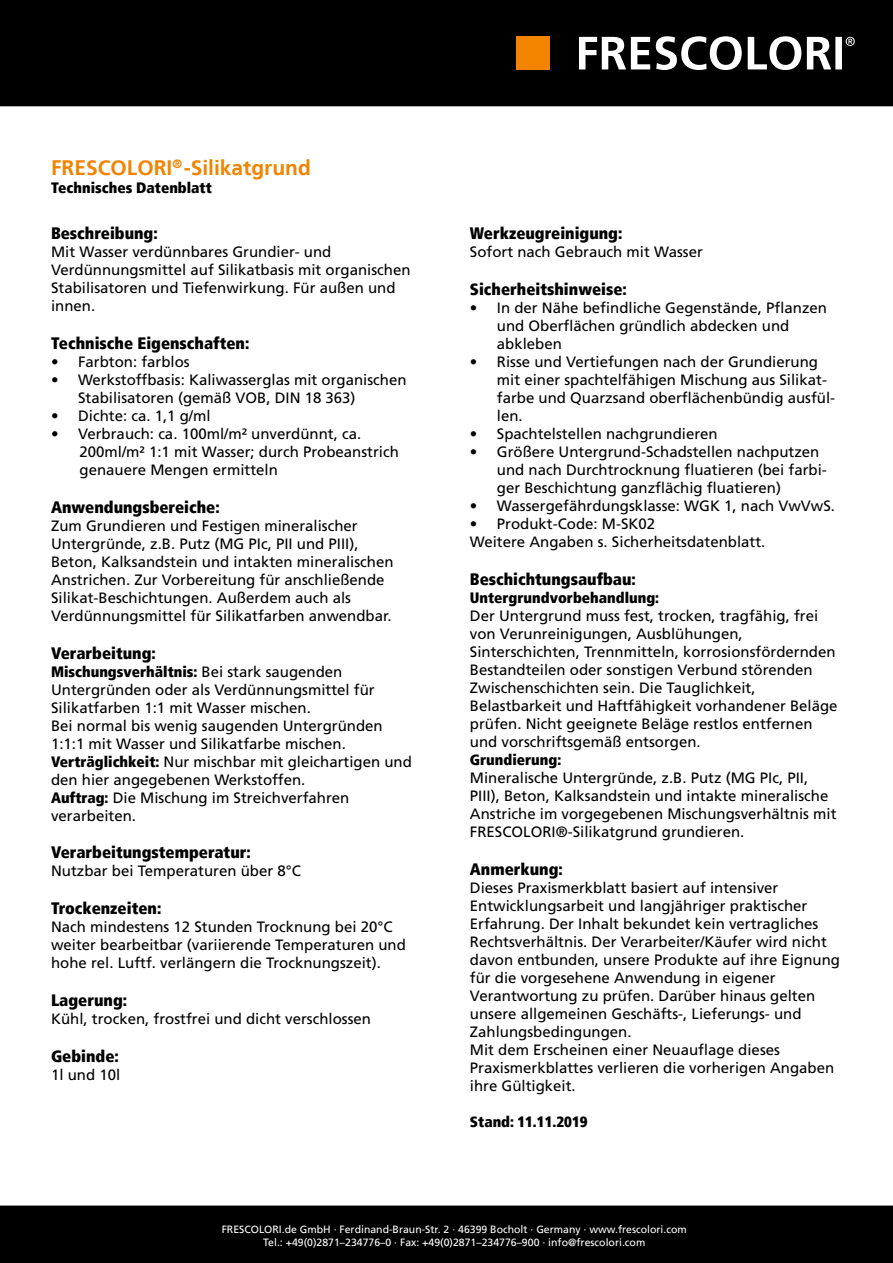
<style>
.page{position:relative;width:893px;height:1263px;background:#fff}
.page>*{position:absolute;margin:0;border:0;box-sizing:border-box;transform-origin:0 0}
.t1{font:700 21px "Frutiger LT";color:#f28400}
.t2{font:900 condensed 16.5px "Frutiger LT";color:#000}
.t3{font:15px/18px "Frutiger LT Std";color:#000}
.t4{font:900 condensed 15px "Frutiger LT";color:#000}
.t5{font:10.5px/13.5px "Frutiger LT";color:#fff;text-align:center}
.s1{font-family:"Frutiger LT Std";font-weight:400;font-stretch:normal}
.s2{font-family:"Frutiger LT";font-weight:900;font-stretch:condensed}
</style>
<div class="page">
<div style="left:0;top:1205px;width:893px;height:58px;background:#000"></div>
<div style="left:1px;top:1px;width:891px;height:105px;background:#000"></div>
<div style="left:0;top:0;width:893px;height:106px;border:2px solid #000"></div>
<svg style="left:579px;top:36px;width:276px;height:34px"></svg>
<div style="left:516px;top:36px;width:34px;height:34px;background:#f28400"></div>
<h1 class="t1" style="left:51px;top:156px;width:261px">FRESCOLORI<sup>®</sup>-Silikatgrund</h1>
<p class="t4" style="left:51px;top:179px;width:162px">Technisches Datenblatt</p>
<p class="t2" style="left:51px;top:223px;width:108px">Beschreibung:</p>
<p class="t3" style="left:51px;top:243px;width:361px">Mit Wasser verdünnbares Grundier- und Verdünnungsmittel auf Silikatbasis mit organischen Stabilisatoren und Tiefenwirkung. Für außen und innen.</p>
<p class="t2" style="left:51px;top:333px;width:200px">Technische Eigenschaften:</p>
<p class="t3" style="left:51px;top:353px;width:140px">• Farbton: farblos</p>
<p class="t3" style="left:78px;top:371px;width:330px;text-indent:-27px">• Werkstoffbasis: Kaliwasserglas mit organischen<br>Stabilisatoren (gemäß VOB, DIN 18 363)</p>
<p class="t3" style="left:51px;top:407px;width:161px">• Dichte: ca. 1,1 g/ml</p>
<p class="t3" style="left:80px;top:425px;width:321px;text-indent:-28px">• Verbrauch: ca. 100ml/m² unverdünnt, ca.<br>200ml/m² 1:1 mit Wasser; durch Probeanstrich genauere Mengen ermitteln</p>
<p class="t2" style="left:51px;top:497px;width:170px">Anwendungsbereiche:</p>
<p class="t3" style="left:51px;top:516px;width:344px">Zum Grundieren und Festigen mineralischer Untergründe, z.B. Putz (MG PIc, PII und PIII), Beton, Kalksandstein und intakten mineralischen Anstrichen. Zur Vorbereitung für anschließende Silikat-Beschichtungen. Außerdem auch als Verdünnungsmittel für Silikatfarben anwendbar.</p>
<p class="t2" style="left:51px;top:643px;width:106px">Verarbeitung:</p>
<p class="t4" style="left:51px;top:662px;width:293px">Mischungsverhältnis: <span class="s1">Bei stark saugenden</span></p>
<p class="t3" style="left:51px;top:680px;width:362px">Untergründen oder als Verdünnungsmittel für Silikatfarben 1:1 mit Wasser mischen.<br>Bei normal bis wenig saugenden Untergründen 1:1:1 mit Wasser und Silikatfarbe mischen.<br><span class="s2">Verträglichkeit:</span> Nur mischbar mit gleichartigen und den hier angegebenen Werkstoffen.<br><span class="s2">Auftrag:</span> Die Mischung im Streichverfahren verarbeiten.</p>
<p class="t2" style="left:51px;top:842px;width:201px">Verarbeitungstemperatur:</p>
<p class="t3" style="left:51px;top:862px;width:251px">Nutzbar bei Temperaturen über 8°C</p>
<p class="t2" style="left:51px;top:898px;width:112px">Trockenzeiten:</p>
<p class="t3" style="left:51px;top:918px;width:356px">Nach mindestens 12 Stunden Trocknung bei 20°C weiter bearbeitbar (variierende Temperaturen und hohe rel. Luftf. verlängern die Trocknungszeit).</p>
<p class="t2" style="left:51px;top:990px;width:78px">Lagerung:</p>
<p class="t3" style="left:51px;top:1010px;width:322px">Kühl, trocken, frostfrei und dicht verschlossen</p>
<p class="t2" style="left:51px;top:1046px;width:69px">Gebinde:</p>
<p class="t3" style="left:51px;top:1065px;width:71px">1l und 10l</p>
<p class="t2" style="left:470px;top:223px;width:154px">Werkzeugreinigung:</p>
<p class="t3" style="left:470px;top:243px;width:235px">Sofort nach Gebrauch mit Wasser</p>
<p class="t2" style="left:470px;top:279px;width:159px">Sicherheitshinweise:</p>
<p class="t3" style="left:497px;top:299px;width:332px;text-indent:-27px">• In der Nähe befindliche Gegenstände, Pflanzen und Oberflächen gründlich abdecken und abkleben</p>
<p class="t3" style="left:497px;top:353px;width:340px;text-indent:-27px">• Risse und Vertiefungen nach der Grundierung mit einer spachtelfähigen Mischung aus Silikat&shy;farbe und Quarzsand oberflächenbündig ausfül&shy;len.</p>
<p class="t3" style="left:470px;top:425px;width:249px">• Spachtelstellen nachgrundieren</p>
<p class="t3" style="left:497px;top:443px;width:332px;text-indent:-27px">• Größere Untergrund-Schadstellen nachputzen und nach Durchtrocknung fluatieren (bei farbi&shy;ger Beschichtung ganzflächig fluatieren)</p>
<p class="t3" style="left:470px;top:497px;width:367px">• Wassergefährdungsklasse: WGK 1, nach VwVwS.</p>
<p class="t3" style="left:470px;top:515px;width:297px">• Produkt-Code: M-SK02<br>Weitere Angaben s. Sicherheitsdatenblatt.</p>
<p class="t2" style="left:470px;top:569px;width:167px">Beschichtungsaufbau:</p>
<p class="t4" style="left:470px;top:588px;width:191px">Untergrundvorbehandlung:</p>
<p class="t3" style="left:470px;top:606px;width:369px">Der Untergrund muss fest, trocken, tragfähig, frei von Verunreinigungen, Ausblühungen, Sinterschichten, Trennmitteln, korrosionsfördernden Bestandteilen oder sonstigen Verbund störenden Zwischenschichten sein. Die Tauglichkeit, Belastbarkeit und Haftfähigkeit vorhandener Beläge prüfen. Nicht geeignete Beläge restlos entfernen und vorschriftsgemäß entsorgen.</p>
<p class="t4" style="left:470px;top:750px;width:93px">Grundierung:</p>
<p class="t3" style="left:470px;top:768px;width:368px">Mineralische Untergründe, z.B. Putz (MG PIc, PII, PIII), Beton, Kalksandstein und intakte mineralische Anstriche im vorgegebenen Mischungsverhältnis mit FRESCOLORI®-Silikatgrund grundieren.</p>
<p class="t2" style="left:470px;top:859px;width:94px">Anmerkung:</p>
<p class="t3" style="left:470px;top:878px;width:372px">Dieses Praxismerkblatt basiert auf intensiver Entwicklungsarbeit und langjähriger praktischer Erfahrung. Der Inhalt bekundet kein vertragliches Rechtsverhältnis. Der Verarbeiter/Käufer wird nicht davon entbunden, unsere Produkte auf ihre Eignung für die vorgesehene Anwendung in eigener Verantwortung zu prüfen. Darüber hinaus gelten unsere allgemeinen Geschäfts-, Lieferungs- und Zahlungsbedingungen.<br>Mit dem Erscheinen einer Neuauflage dieses Praxismerkblattes verlieren die vorherigen Angaben ihre Gültigkeit.</p>
<p class="t4" style="left:470px;top:1112px;width:119px">Stand: 11.11.2019</p>
<p class="t5" style="left:222px;top:1222px;width:467px">FRESCOLORI.de GmbH · Ferdinand-Braun-Str. 2 · 46399 Bocholt · Germany · www.frescolori.com<br>Tel.: +49(0)2871–234776–0 · Fax: +49(0)2871–234776–900 · info@frescolori.com</p>
</div>
